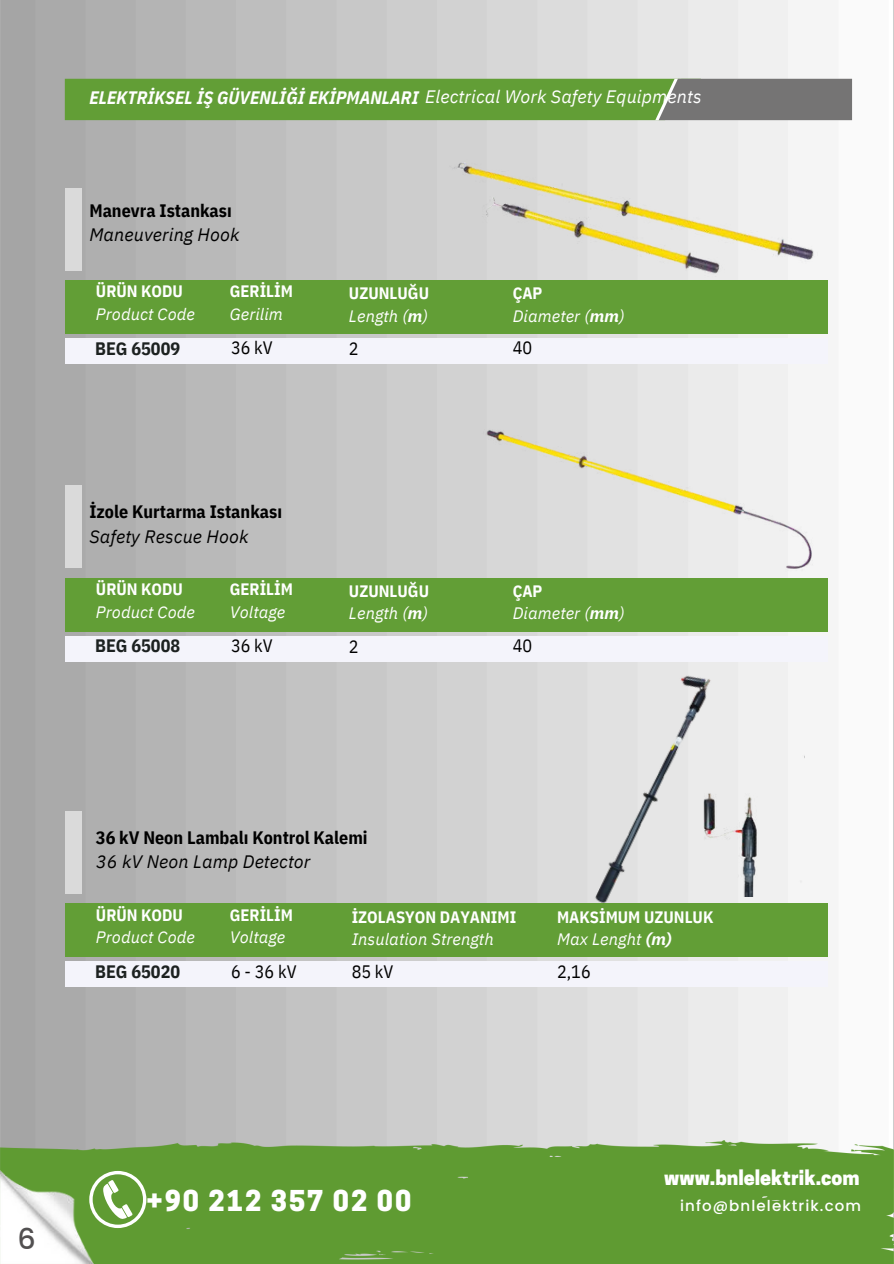
<style>
.page{position:relative;width:894px;height:1264px;background:#fff}
.page>*{position:absolute;margin:0;border:0;box-sizing:border-box;transform-origin:0 0}
.t1{font:500 28.5px "Poppins";color:#525051}
.t2{font:800 27px "Cooper Hewitt";letter-spacing:.075em;color:#fff}
.t3{font:800 19.5px "Cooper Hewitt";color:#fff}
.t4{font:700 18px/24.8px "IBM Plex Sans Cond";color:#000}
.t5{font:italic 700 18px "IBM Plex Sans Cond";letter-spacing:.005em;color:#fff}
.t6{font:18px "IBM Plex Sans Cond";color:#000}
.t7{font:700 18px "IBM Plex Sans Cond";color:#1c2120}
.t8{font:italic 16.5px "IBM Plex Sans";letter-spacing:.005em;color:#fff}
.t9{font:700 16.5px "IBM Plex Sans Cond";color:#fff}
.t10{font:500 15px "Poppins";letter-spacing:.075em;color:#fff}
.s1{font-family:"IBM Plex Sans";font-weight:400}
.s2{font-family:"IBM Plex Sans";font-weight:400;font-style:italic}
.s3{font-weight:700}
</style>
<div class="page">
<img style="left:0;top:0;width:893px;height:1263px">
<div style="left:66px;top:188px;width:15px;height:82px;background:#dadada"></div>
<div style="left:66px;top:280px;width:761px;height:53px;background:#629e36"></div>
<div style="left:66px;top:338px;width:761px;height:25px;background:#f4f4fb"></div>
<img style="left:477px;top:424px;width:340px;height:152px">
<div style="left:66px;top:486px;width:15px;height:82px;background:#dadada"></div>
<div style="left:66px;top:578px;width:761px;height:53px;background:#629e36"></div>
<div style="left:66px;top:636px;width:761px;height:25px;background:#f4f4fb"></div>
<img style="left:435px;top:130px;width:397px;height:188px">
<div style="left:66px;top:811px;width:15px;height:82px;background:#dadada"></div>
<div style="left:66px;top:903px;width:761px;height:53px;background:#629e36"></div>
<div style="left:66px;top:961px;width:761px;height:25px;background:#f4f4fb"></div>
<img style="left:492px;top:631px;width:304px;height:329px">
<img style="left:676px;top:726px;width:128px;height:170px">
<img style="left:0;top:1170px;width:94px;height:93px">
<svg style="left:65px;top:79px;width:786px;height:41px;background:#679445"></svg>
<svg style="left:89px;top:1170px;width:57px;height:57px"></svg>
<p class="t5" style="left:89px;top:86px;width:613px">ELEKTRİKSEL İŞ GÜVENLİĞİ EKİPMANLARI <span class="s1">Electrical Work Safety Equipments</span></p>
<h4 class="t4" style="left:89px;top:197px;width:151px">Manevra Istankası<br><span class="s2">Maneuvering Hook</span></h4>
<h4 class="t9" style="left:96px;top:280px;width:88px">ÜRÜN KODU</h4>
<p class="t8" style="left:96px;top:303px;width:100px">Product Code</p>
<p class="t9" style="left:230px;top:280px;width:65px">GERİLİM</p>
<p class="t8" style="left:230px;top:303px;width:54px">Gerilim</p>
<p class="t9" style="left:349px;top:282px;width:82px">UZUNLUĞU</p>
<p class="t8" style="left:349px;top:305px;width:80px">Length (<span class="s3">m</span>)</p>
<p class="t9" style="left:512px;top:282px;width:31px">ÇAP</p>
<p class="t8" style="left:512px;top:305px;width:113px">Diameter (<span class="s3">mm</span>)</p>
<p class="t7" style="left:95px;top:336px;width:86px">BEG 65009</p>
<p class="t6" style="left:231px;top:336px;width:43px">36 kV</p>
<p class="t6" style="left:349px;top:336px;width:11px">2</p>
<p class="t6" style="left:512px;top:336px;width:21px">40</p>
<p class="t4" style="left:89px;top:499px;width:194px">İzole Kurtarma Istankası<br><span class="s2">Safety Rescue Hook</span></p>
<p class="t9" style="left:96px;top:578px;width:88px">ÜRÜN KODU</p>
<p class="t8" style="left:96px;top:601px;width:100px">Product Code</p>
<p class="t9" style="left:230px;top:578px;width:65px">GERİLİM</p>
<p class="t8" style="left:230px;top:601px;width:57px">Voltage</p>
<p class="t9" style="left:349px;top:580px;width:82px">UZUNLUĞU</p>
<p class="t8" style="left:349px;top:602px;width:80px">Length (<span class="s3">m</span>)</p>
<h4 class="t9" style="left:512px;top:580px;width:31px">ÇAP</h4>
<h4 class="t8" style="left:512px;top:602px;width:113px">Diameter (<span class="s3">mm</span>)</h4>
<h2 class="t7" style="left:95px;top:634px;width:86px">BEG 65008</h2>
<p class="t6" style="left:231px;top:633px;width:43px">36 kV</p>
<p class="t6" style="left:349px;top:634px;width:11px">2</p>
<h2 class="t6" style="left:512px;top:633px;width:21px">40</h2>
<p class="t4" style="left:96px;top:824px;width:273px">36 kV Neon Lambalı Kontrol Kalemi<br><span class="s2">36 kV Neon Lamp Detector</span></p>
<p class="t9" style="left:96px;top:903px;width:88px">ÜRÜN KODU</p>
<p class="t8" style="left:96px;top:926px;width:100px">Product Code</p>
<p class="t7" style="left:95px;top:959px;width:86px">BEG 65020</p>
<p class="t9" style="left:230px;top:903px;width:65px">GERİLİM</p>
<h4 class="t8" style="left:230px;top:926px;width:57px">Voltage</h4>
<p class="t6" style="left:231px;top:959px;width:67px">6-36kV</p>
<h2 class="t9" style="left:351px;top:905px;width:166px">İZOLASYON DAYANIMI</h2>
<h4 class="t8" style="left:351px;top:928px;width:143px">Insulation Strength</h4>
<h4 class="t6" style="left:351px;top:959px;width:43px">85 kV</h4>
<p class="t9" style="left:557px;top:905px;width:158px">MAKSİMUM UZUNLUK</p>
<p class="t8" style="left:557px;top:928px;width:116px">Max Lenght <span class="s3">(m)</span></p>
<p class="t6" style="left:557px;top:959px;width:35px">2,16</p>
<p class="t1" style="left:18px;top:1218px;width:20px">6</p>
<p class="t2" style="left:146px;top:1190px;width:266px">+90 212 357 02 00</p>
<h3 class="t3" style="left:664px;top:1170px;width:197px">www.bnlelektrik.com</h3>
<h1 class="t10" style="left:679px;top:1195px;width:182px">info@bnlelektrik.com</h1>
</div>
